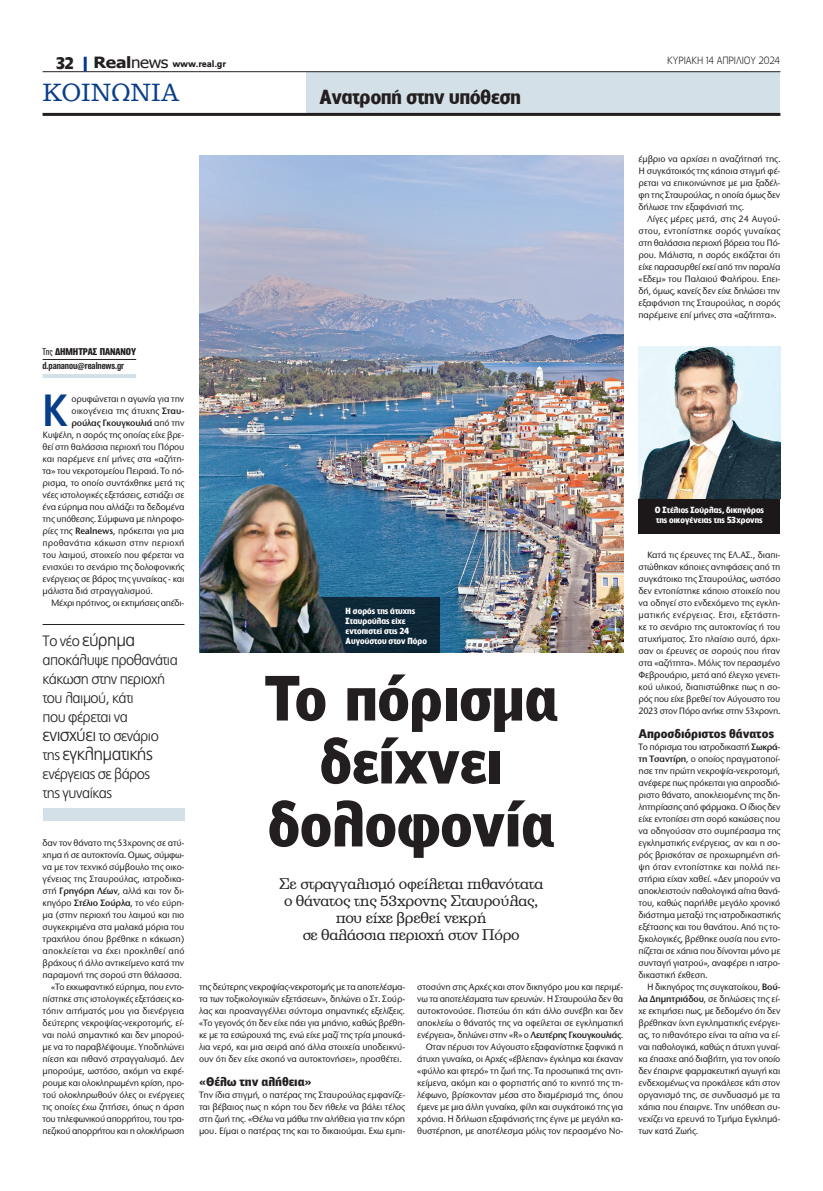
<style>
.page{position:relative;width:823px;height:1191px;background:#fff}
.page>*{position:absolute;margin:0;border:0;box-sizing:border-box;transform-origin:0 0}
.t1{font:900 60.8px/62.9px "PF Bell Gothic Text";letter-spacing:-.01em;color:#231f20;text-align:center;scale:.96 1}
.t2{font:500 42px "PF Lounge";color:#083e89}
.t3{font:24px "PF Clarendon";color:#083e89;scale:.96 1}
.t4{font:700 19px "PF Lounge";color:#231f20}
.t5{font:300 18px "PF Catalog";letter-spacing:-.035em;color:#231f20}
.t6{font:700 16px "PF Lounge";color:#231f20}
.t7{font:15px/17px "PF Clarendon";letter-spacing:-.02em;color:#231f20;text-align:center}
.t8{font:300 15px/19px "PF Catalog";letter-spacing:-.035em;color:#231f20}
.t9{font:900 12px "PF Bell Gothic Text";letter-spacing:-.005em;color:#231f20}
.t10{font:300 10px "PF Lounge";letter-spacing:-.005em;color:#231f20;scale:.96 1}
.t11{font:700 10px "PF Akzidenz Text Cond";letter-spacing:-.01em;color:#231f20}
.t12{font:900 10px "PF Akzidenz Text Cond";letter-spacing:-.01em;color:#231f20}
.t13{font:500 9.6px/12px "Stone Sans ITC Hel";letter-spacing:-.015em;color:#231f20;text-align:justify;scale:.96 1}
.t14{font:500 9.6px "Stone Sans ITC Hel";letter-spacing:.015em;color:#231f20;scale:.96 1}
.t15{font:600 9.6px "Stone Sans ITC Hel";letter-spacing:-.015em;color:#231f20;scale:.96 1}
.t16{font:900 9px "PF Catalog";letter-spacing:-.02em;color:#231f20;scale:.96 1}
.t17{font:700 8.3px/10px "PF Lounge";letter-spacing:.01em;color:#fff}
.s1{font-family:"Tahoma";font-weight:700;font-size:15.5px}
.s2{font-family:"Tahoma";font-weight:400;font-size:15.5px}
.s3{font-weight:400}
.s4{font-weight:600}
.s5{font-weight:500}
.s6{font-size:15px}
.s7{font-size:18px}
</style>
<div class="page">
<div style="left:306px;top:72px;width:474px;height:41px;background:#d4e0e7"></div>
<hr style="left:43px;top:71px;width:737px;height:1px;background:#231f20">
<hr style="left:43px;top:113px;width:737px;height:3px;background:#231f20">
<hr style="left:84px;top:57px;width:3px;height:14px;background:#083e89">
<hr style="left:43px;top:359px;width:93px;height:1px;background:#231f20">
<hr style="left:43px;top:374px;width:93px;height:4px;background:#d4e0e7">
<img style="left:199px;top:156px;width:424px;height:496px">
<div style="left:43px;top:808px;width:141px;height:12px;background:#d4e0e7"></div>
<hr style="left:43px;top:624px;width:141px;height:1px;background:#231f20">
<div style="left:235px;top:597px;width:204px;height:55px;background:#0e2737"></div>
<div style="left:638px;top:485px;width:142px;height:49px;background:#1c1819"></div>
<img style="left:638px;top:347px;width:142px;height:151px">
<img style="left:200px;top:482px;width:158px;height:170px">
<p class="t16" style="left:94px;top:59px;width:139px"><span class="s1">Real</span><span class="s2">news</span> www.real.gr</p>
<p class="t10" style="left:666px;top:55px;width:119px">ΚΥΡΙΑΚΗ 14 ΑΠΡΙΛΙΟΥ 2024</p>
<h3 class="t6" style="left:56px;top:54px;width:20px">32</h3>
<h3 class="t3" style="left:43px;top:80px;width:144px">ΚΟΙΝΩΝΙΑ</h3>
<h3 class="t4" style="left:319px;top:86px;width:203px">Ανατροπή στην υπόθεση</h3>
<p class="t12" style="left:43px;top:346px;width:95px"><span class="s3">Της</span> ΔΉΜΗΤΡΑΣ ΠΑΝΑΝΟΎ</p>
<h2 class="t2" style="left:43px;top:387px;width:27px">Κ</h2>
<p class="t13" style="left:71px;top:393px;width:119px">ορυφώνεται η αγωνία για την</p>
<p class="t11" style="left:43px;top:360px;width:83px">d.pananou@realnews.gr</p>
<p class="t13" style="left:71px;top:405px;width:119px">οικογένεια της άτυχης <span class="s4">Σταυ-</span></p>
<p class="t15" style="left:71px;top:417px;width:119px">ρούλας Γκουγκουλιά <span class="s5">από την</span></p>
<p class="t13" style="left:43px;top:429px;width:149px">Κυψέλη, η σορός της οποίας είχε βρε-</p>
<p class="t13" style="left:43px;top:441px;width:149px">θεί στη θαλάσσια περιοχή του Πόρου</p>
<p class="t13" style="left:43px;top:453px;width:149px">και παρέμενε επί μήνες στα «αζήτη-</p>
<p class="t13" style="left:43px;top:465px;width:149px">τα» του νεκροτομείου Πειραιά. Το πό-</p>
<p class="t13" style="left:43px;top:477px;width:149px">ρισμα, το οποίο συντάχθηκε μετά τις</p>
<p class="t13" style="left:43px;top:489px;width:149px">νέες ιστολογικές εξετάσεις, εστιάζει σε</p>
<p class="t13" style="left:43px;top:501px;width:149px">ένα εύρημα που αλλάζει τα δεδομένα</p>
<p class="t13" style="left:43px;top:513px;width:149px">της υπόθεσης. Σύμφωνα με πληροφο-</p>
<p class="t13" style="left:43px;top:525px;width:149px">ρίες της <span class="s4">Realnews</span>, πρόκειται για μια</p>
<p class="t14" style="left:43px;top:537px;width:149px">προθανάτια κάκωση στην περιοχή</p>
<p class="t13" style="left:43px;top:549px;width:149px">του λαιμού, στοιχείο που φέρεται να</p>
<p class="t13" style="left:43px;top:561px;width:149px">ενισχύει το σενάριο της δολοφονικής</p>
<p class="t13" style="left:43px;top:573px;width:149px">ενέργειας σε βάρος της γυναίκας - και</p>
<p class="t13" style="left:43px;top:585px;width:116px">μάλιστα διά στραγγαλισμού.</p>
<p class="t13" style="left:51px;top:597px;width:140px">Μέχρι πρότινος, οι εκτιμήσεις απέδι-</p>
<h3 class="t5" style="left:43px;top:629px;width:94px"><span class="s6">Το νέο</span> εύρημα</h3>
<h3 class="t8" style="left:43px;top:650px;width:137px">αποκάλυψε προθανάτια κάκωση στην περιοχή του λαιμού, κάτι<br>που φέρεται να <span class="s7">ενισχύει</span> το σενάριο</h3>
<h3 class="t5" style="left:43px;top:743px;width:112px"><span class="s6">της</span> εγκληματικής</h3>
<h3 class="t8" style="left:43px;top:764px;width:109px">ενέργειας σε βάρος της γυναίκας</h3>
<p class="t13" style="left:43px;top:837px;width:149px;text-align:right">δαν τον θάνατο της 53χρονης σε ατύ&shy;χημα ή σε αυτοκτονία. Ομως, σύμφω&shy;να με τον τεχνικό σύμβουλο της οικο&shy;γένειας της Σταυρούλας, ιατροδικα&shy;στή <span class="s4">Γρηγόρη Λέων</span>, αλλά και τον δι&shy;κηγόρο <span class="s4">Στέλιο Σούρλα</span>, το νέο εύρη&shy;μα (στην περιοχή του λαιμού και πιο συγκεκριμένα στα μαλακά μόρια του τραχήλου όπου βρέθηκε η κάκωση) αποκλείεται να έχει προκληθεί από βράχους ή άλλο αντικείμενο κατά την παραμονή της σορού στη θάλασσα. «Το εκκωφαντικό εύρημα, που εντο&shy;πίστηκε στις ιστολογικές εξετάσεις κα&shy;τόπιν αιτήματός μου για διενέργεια δεύτερης νεκροψίας-νεκροτομής, εί&shy;ναι πολύ σημαντικό και δεν μπορού&shy;με να το παραβλέψουμε. Υποδηλώνει πίεση και πιθανό στραγγαλισμό. Δεν μπορούμε, ωστόσο, ακόμη να εκφέ&shy;ρουμε και ολοκληρωμένη κρίση, προ&shy;τού ολοκληρωθούν όλες οι ενέργειες τις οποίες έχω ζητήσει, όπως η άρση του τηλεφωνικού απορρήτου, του τρα&shy;πεζικού απορρήτου και η ολοκλήρωση</p>
<p class="t17" style="left:345px;top:606px;width:83px">Η σορός της άτυχης<br>Σταυρούλας είχε εντοπιστεί στις 24<br>Αυγούστου στον Πόρο</p>
<h1 class="t1" style="left:264px;top:665px;width:307px">Το πόρισμα δείχνει δολοφονία</h1>
<h3 class="t7" style="left:279px;top:875px;width:265px">Σε στραγγαλισμό οφείλεται πιθανότατα ο θάνατος της 53χρονης Σταυρούλας, που είχε βρεθεί νεκρή<br>σε θαλάσσια περιοχή στον Πόρο</h3>
<p class="t13" style="left:199px;top:981px;width:216px">της δεύτερης νεκροψίας-νεκροτομής με τα αποτελέσμα&shy;τα των τοξικολογικών εξετάσεων», δηλώνει ο Στ. Σούρ&shy;λας και προαναγγέλλει σύντομα σημαντικές εξελίξεις. «Το γεγονός ότι δεν είχε πάει για μπάνιο, καθώς βρέθη&shy;κε με τα εσώρουχά της, ενώ είχε μαζί της τρία μπουκά&shy;λια νερό, και μια σειρά από άλλα στοιχεία υποδεικνύ&shy;ουν ότι δεν είχε σκοπό να αυτοκτονήσει», προσθέτει.</p>
<p class="t9" style="left:199px;top:1074px;width:114px">«Θέλω την αλήθεια»</p>
<p class="t13" style="left:199px;top:1089px;width:216px">Την ίδια στιγμή, ο πατέρας της Σταυρούλας εμφανίζε&shy;ται βέβαιος πως η κόρη του δεν ήθελε να βάλει τέλος στη ζωή της. «Θέλω να μάθω την αλήθεια για την κόρη μου. Είμαι ο πατέρας της και το δικαιούμαι. Εχω εμπι-</p>
<p class="t13" style="left:417px;top:981px;width:216px;text-align:right">στοσύνη στις Αρχές και στον δικηγόρο μου και περιμέ&shy;νω τα αποτελέσματα των ερευνών. Η Σταυρούλα δεν θα αυτοκτονούσε. Πιστεύω ότι κάτι άλλο συνέβη και δεν αποκλείω ο θάνατός της να οφείλεται σε εγκληματική ενέργεια», δηλώνει στην «R» ο <span class="s4">Λευτέρης Γκουγκουλιάς</span>.<br>Οταν πέρυσι τον Αύγουστο εξαφανίστηκε ξαφνικά η άτυχη γυναίκα, οι Αρχές «έβλεπαν» έγκλημα και έκαναν «φύλλο και φτερό» τη ζωή της. Τα προσωπικά της αντι&shy;κείμενα, ακόμη και ο φορτιστής από το κινητό της τη&shy;λέφωνο, βρίσκονταν μέσα στο διαμέρισμά της, όπου έμενε με μια άλλη γυναίκα, φίλη και συγκάτοικό της για χρόνια. Η δήλωση εξαφάνισής της έγινε με μεγάλη κα&shy;θυστέρηση, με αποτέλεσμα μόλις τον περασμένο Νο-</p>
<p class="t13" style="left:638px;top:153px;width:149px">έμβριο να αρχίσει η αναζήτησή της.<br>Η συγκάτοικός της κάποια στιγμή φέ&shy;ρεται να επικοινώνησε με μια ξαδέλ&shy;φη της Σταυρούλας, η οποία όμως δεν δήλωσε την εξαφάνισή της.</p>
<p class="t13" style="left:638px;top:213px;width:149px;text-indent:9px">Λίγες μέρες μετά, στις 24 Αυγού&shy;στου, εντοπίστηκε σορός γυναίκας στη θαλάσσια περιοχή βόρεια του Πό&shy;ρου. Μάλιστα, η σορός εικάζεται ότι είχε παρασυρθεί εκεί από την παραλία «Εδεμ» του Παλαιού Φαλήρου. Επει&shy;δή, όμως, κανείς δεν είχε δηλώσει την εξαφάνιση της Σταυρούλας, η σορός παρέμεινε επί μήνες στα «αζήτητα».</p>
<p class="t17" style="left:654px;top:505px;width:111px">Ο Στέλιος Σούρλας, δικηγόρος της οικογένειας της 53χρονης</p>
<p class="t13" style="left:638px;top:549px;width:149px;text-indent:9px">Κατά τις έρευνες της ΕΛ.ΑΣ., διαπι&shy;στώθηκαν κάποιες αντιφάσεις από τη συγκάτοικο της Σταυρούλας, ωστόσο δεν εντοπίστηκε κάποιο στοιχείο που να οδηγεί στο ενδεχόμενο της εγκλη&shy;ματικής ενέργειας. Ετσι, εξετάστη&shy;κε το σενάριο της αυτοκτονίας ή του ατυχήματος. Στο πλαίσιο αυτό, άρχι&shy;σαν οι έρευνες σε σορούς που ήταν στα «αζήτητα». Μόλις τον περασμένο Φεβρουάριο, μετά από έλεγχο γενετι&shy;κού υλικού, διαπιστώθηκε πως η σο&shy;ρός που είχε βρεθεί τον Αύγουστο του 2023 στον Πόρο ανήκε στην 53χρονη.</p>
<p class="t9" style="left:638px;top:726px;width:137px">Απροσδιόριστος θάνατος</p>
<p class="t13" style="left:638px;top:741px;width:149px">Το πόρισμα του ιατροδικαστή <span class="s4">Σωκρά&shy;τη Τσαντίρη</span>, ο οποίος πραγματοποί&shy;ησε την πρώτη νεκροψία-νεκροτομή, ανέφερε πως πρόκειται για απροσδιό&shy;ριστο θάνατο, αποκλειομένης της δη&shy;λητηρίασης από φάρμακα. Ο ίδιος δεν είχε εντοπίσει στη σορό κακώσεις που να οδηγούσαν στο συμπέρασμα της εγκληματικής ενέργειας, αν και η σο&shy;ρός βρισκόταν σε προχωρημένη σή&shy;ψη όταν εντοπίστηκε και πολλά πει&shy;στήρια είχαν χαθεί. «Δεν μπορούν να αποκλειστούν παθολογικά αίτια θανά&shy;του, καθώς παρήλθε μεγάλο χρονικό διάστημα μεταξύ της ιατροδικαστικής εξέτασης και του θανάτου. Από τις το&shy;ξικολογικές, βρέθηκε ουσία που εντο&shy;πίζεται σε χάπια που δίνονται μόνο με συνταγή γιατρού», αναφέρει η ιατρο&shy;δικαστική έκθεση.</p>
<p class="t13" style="left:638px;top:981px;width:149px;text-indent:9px">Η δικηγόρος της συγκατοίκου, <span class="s4">Βού&shy;λα Δημητριάδου</span>, σε δηλώσεις της εί&shy;χε εκτιμήσει πως, με δεδομένο ότι δεν βρέθηκαν ίχνη εγκληματικής ενέργει&shy;ας, το πιθανότερο είναι τα αίτια να εί&shy;ναι παθολογικά, καθώς η άτυχη γυναί&shy;κα έπασχε από διαβήτη, για τον οποίο δεν έπαιρνε φαρμακευτική αγωγή και ενδεχομένως να προκάλεσε κάτι στον οργανισμό της, σε συνδυασμό με τα χάπια που έπαιρνε. Την υπόθεση συ&shy;νεχίζει να ερευνά το Τμήμα Εγκλημά&shy;των κατά Ζωής.</p>
</div>
